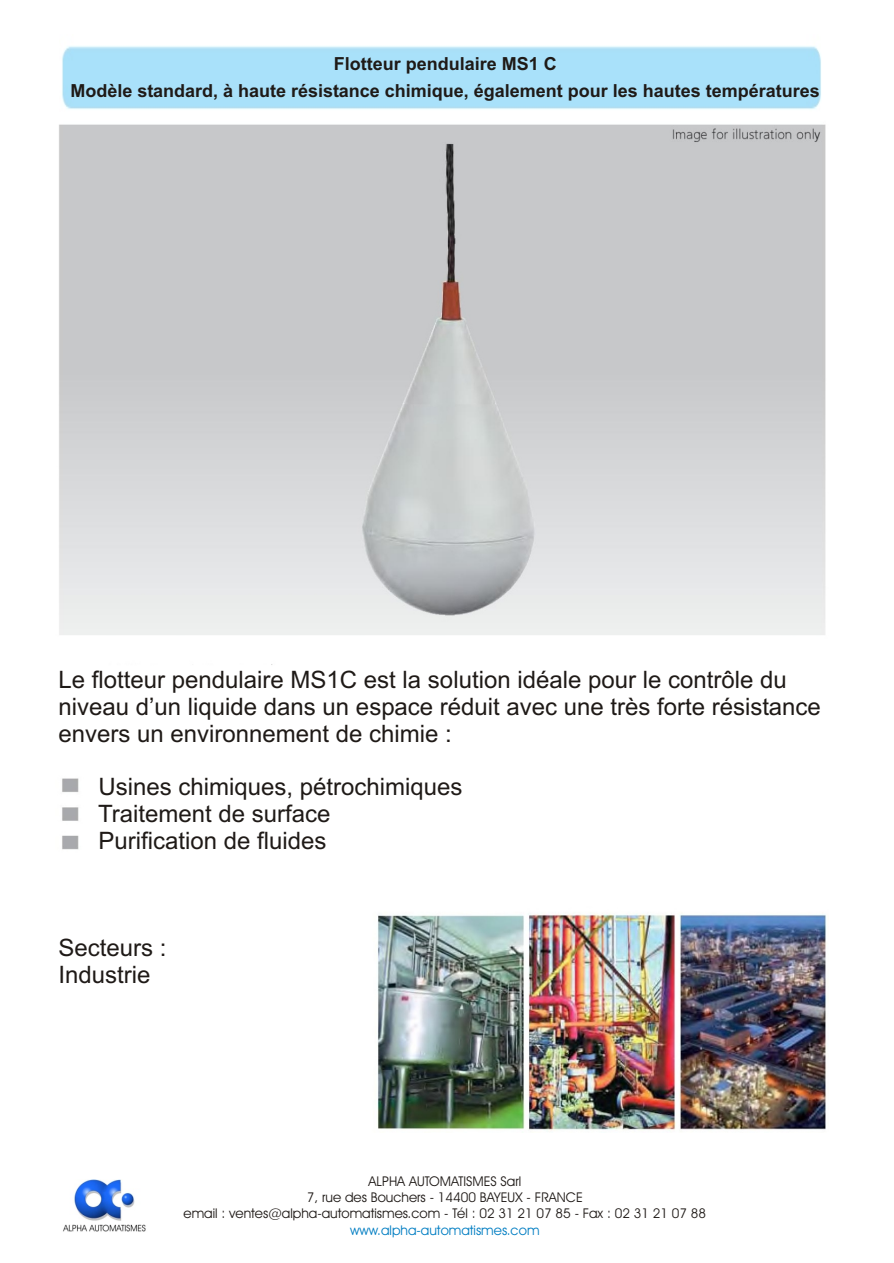
<style>
.page{position:relative;width:894px;height:1263px;background:#fff}
.page>*{position:absolute;margin:0;border:0;box-sizing:border-box;transform-origin:0 0}
.t1{font:24px/26.8px "Arial";color:#1f1a17}
.t2{font:700 18px/27.3px "Arial";color:#1f1a17;text-align:center}
.t3{font:13.5px/16.2px "Avant Garde Bk BT";color:#1f1a17;text-align:center}
.t4{font:13.5px "Avant Garde Bk BT";color:#007dc2}
</style>
<div class="page">
<img style="left:63px;top:1180px;width:83px;height:52px">
<img style="left:59px;top:124px;width:767px;height:1007px">
<img style="left:59px;top:764px;width:31px;height:101px">
<p class="t2" style="left:71px;top:51px;width:751px">Flotteur pendulaire MS1 C<br>Modèle standard, à haute résistance chimique, également pour les hautes températures</p>
<p class="t1" style="left:58px;top:668px;width:764px">Le flotteur pendulaire MS1C est la solution idéale pour le contrôle du niveau d’un liquide dans un espace réduit avec une très forte résistance envers un environnement de chimie :</p>
<p class="t1" style="left:98px;top:776px;width:366px">Usines chimiques, pétrochimiques<br>Traitement de surface<br>Purification de fluides</p>
<p class="t1" style="left:58px;top:937px;width:110px">Secteurs :<br>Industrie</p>
<p class="t3" style="left:184px;top:1173px;width:524px">ALPHA AUTOMATISMES Sarl<br>7, rue des Bouchers - 14400 BAYEUX - FRANCE<br>email : ventes@alpha-automatismes.com - Tél : 02 31 21 07 85 - Fax : 02 31 21 07 88</p>
<p class="t4" style="left:350px;top:1222px;width:191px">www.alpha-automatismes.com</p>
</div>
